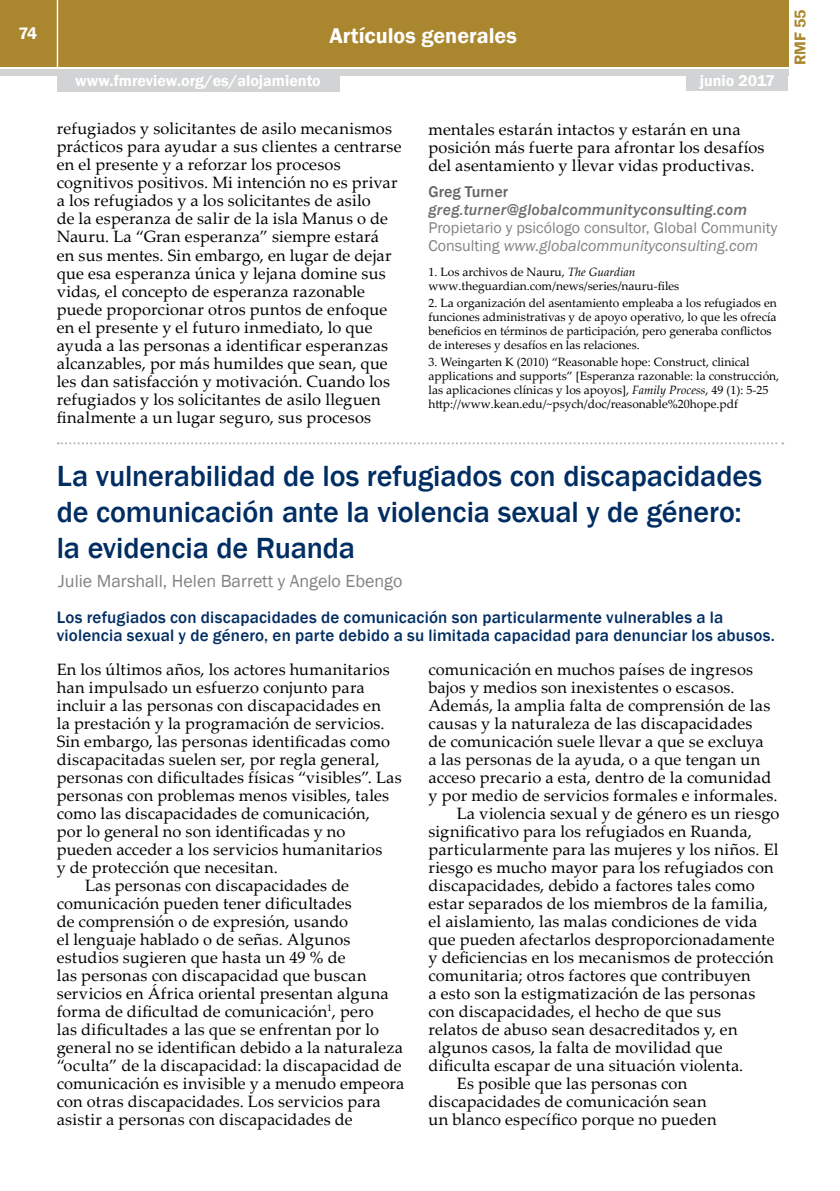
<style>
.page{position:relative;width:840px;height:1191px;background:#fff}
.page>*{position:absolute;margin:0;border:0;box-sizing:border-box;transform-origin:0 0}
.t1{font:500 30px/36px "Franklin Gothic";letter-spacing:-.005em;color:#002d62}
.t2{font:600 22px "Franklin Gothic";color:#fff}
.t3{font:18px "Franklin Gothic";color:#808285}
.t4{font:500 17px/18px "Franklin Gothic";letter-spacing:.01em;color:#002d62}
.t5{font:600 17px "Franklin Gothic";color:#fff}
.t6{font:16.4px/18px "Palatino Linotype";letter-spacing:.01em;color:#000}
.t7{font:16px/18px "Franklin Gothic";color:#808285}
.t8{font:italic 500 16px "Franklin Gothic";letter-spacing:.01em;color:#6d6e71}
.t9{font:600 16px "Franklin Gothic";color:#fff}
.t10{font:500 16px "Franklin Gothic";color:#636466}
.t11{font:600 16px "Franklin Gothic";color:#aa862f}
.t12{font:12px/14px "Palatino Linotype";color:#000}
.s1{font-style:italic}
</style>
<div class="page">
<div style="left:0;top:0;width:787px;height:66px;background:#aa862f"></div>
<div style="left:0;top:69px;width:787px;height:6px;background:#d1d3d4"></div>
<hr style="left:57px;top:0;width:1px;height:67px;background:#fff">
<div style="left:686px;top:73px;width:101px;height:18px;background:#d1d3d4"></div>
<div style="left:57px;top:74px;width:282px;height:18px;background:#d1d3d4"></div>
<svg style="left:58px;top:442px;width:724px;height:2px"></svg>
<p class="t5" style="left:18px;top:23px;width:20px">74</p>
<h2 class="t2" style="left:329px;top:22px;width:189px">Artículos generales</h2>
<p class="t9" style="left:75px;top:71px;width:247px">www.fmreview.org/es/alojamiento</p>
<p class="t9" style="left:699px;top:71px;width:77px">junio 2017</p>
<p class="t6" style="left:57px;top:119px;width:346px">refugiados y solicitantes de asilo mecanismos prácticos para ayudar a sus clientes a centrarse en el presente y a reforzar los procesos cognitivos positivos. Mi intención no es privar a los refugiados y a los solicitantes de asilo<br>de la esperanza de salir de la isla Manus o de Nauru. La “Gran esperanza” siempre estará<br>en sus mentes. Sin embargo, en lugar de dejar que esa esperanza única y lejana domine sus vidas, el concepto de esperanza razonable puede proporcionar otros puntos de enfoque en el presente y el futuro inmediato, lo que ayuda a las personas a identificar esperanzas alcanzables, por más humildes que sean, que les dan satisfacción y motivación. Cuando los refugiados y los solicitantes de asilo lleguen finalmente a un lugar seguro, sus procesos</p>
<p class="t6" style="left:428px;top:119px;width:337px">mentales estarán intactos y estarán en una posición más fuerte para afrontar los desafíos del asentamiento y llevar vidas productivas.</p>
<p class="t10" style="left:428px;top:182px;width:81px">Greg Turner</p>
<p class="t8" style="left:428px;top:200px;width:320px">greg.turner@globalcommunityconsulting.com</p>
<p class="t7" style="left:428px;top:219px;width:350px">Propietario y psicólogo consultor, Global Community<br>Consulting <span class="s1">www.globalcommunityconsulting.com</span></p>
<p class="t12" style="left:428px;top:264px;width:252px">1. Los archivos de Nauru, <span class="s1">The Guardian </span>www.theguardian.com/news/series/nauru-files</p>
<p class="t12" style="left:428px;top:295px;width:349px">2. La organización del asentamiento empleaba a los refugiados en funciones administrativas y de apoyo operativo, lo que les ofrecía beneficios en términos de participación, pero generaba conflictos de intereses y desafíos en las relaciones.</p>
<p class="t12" style="left:428px;top:354px;width:352px">3. Weingarten K (2010) “Reasonable hope: Construct, clinical applications and supports” [Esperanza razonable: la construcción, las aplicaciones clínicas y los apoyos], <span class="s1">Family Process</span>, 49 (1): 5-25 http://www.kean.edu/~psych/doc/reasonable%20hope.pdf</p>
<h1 class="t1" style="left:57px;top:458px;width:706px">La vulnerabilidad de los refugiados con discapacidades de comunicación ante la violencia sexual y de género: la evidencia de Ruanda</h1>
<p class="t3" style="left:58px;top:570px;width:345px">Julie Marshall, Helen Barrett y Angelo Ebengo</p>
<p class="t4" style="left:57px;top:608px;width:719px">Los refugiados con discapacidades de comunicación son particularmente vulnerables a la violencia sexual y de género, en parte debido a su limitada capacidad para denunciar los abusos.</p>
<p class="t6" style="left:57px;top:659px;width:334px">En los últimos años, los actores humanitarios</p>
<p class="t6" style="left:57px;top:677px;width:309px">han impulsado un esfuerzo conjunto para</p>
<p class="t6" style="left:57px;top:695px;width:325px">incluir a las personas con discapacidades en</p>
<p class="t6" style="left:57px;top:713px;width:329px">la prestación y la programación de servicios.</p>
<p class="t6" style="left:57px;top:731px;width:334px">Sin embargo, las personas identificadas como</p>
<p class="t6" style="left:57px;top:749px;width:324px">discapacitadas suelen ser, por regla general,</p>
<p class="t6" style="left:57px;top:767px;width:346px">personas con dificultades físicas “visibles”. Las</p>
<p class="t6" style="left:57px;top:785px;width:334px">personas con problemas menos visibles, tales</p>
<p class="t6" style="left:57px;top:803px;width:314px">como las discapacidades de comunicación,</p>
<p class="t6" style="left:57px;top:821px;width:290px">por lo general no son identificadas y no</p>
<p class="t6" style="left:57px;top:839px;width:327px">pueden acceder a los servicios humanitarios</p>
<p class="t6" style="left:57px;top:857px;width:223px">y de protección que necesitan.</p>
<p class="t6" style="left:85px;top:875px;width:265px">Las personas con discapacidades de</p>
<p class="t6" style="left:57px;top:893px;width:296px">comunicación pueden tener dificultades</p>
<p class="t6" style="left:57px;top:911px;width:293px">de comprensión o de expresión, usando</p>
<p class="t6" style="left:57px;top:929px;width:295px">el lenguaje hablado o de señas. Algunos</p>
<p class="t6" style="left:57px;top:947px;width:290px">estudios sugieren que hasta un 49 % de</p>
<p class="t6" style="left:57px;top:965px;width:311px">las personas con discapacidad que buscan</p>
<p class="t6" style="left:57px;top:983px;width:333px">servicios en África oriental presentan alguna</p>
<p class="t6" style="left:57px;top:1001px;width:318px">forma de dificultad de comunicación<sup>1</sup>, pero</p>
<p class="t6" style="left:57px;top:1019px;width:323px">las dificultades a las que se enfrentan por lo</p>
<p class="t6" style="left:57px;top:1037px;width:347px">general no se identifican debido a la naturaleza</p>
<p class="t6" style="left:57px;top:1055px;width:346px">“oculta” de la discapacidad: la discapacidad de</p>
<p class="t6" style="left:57px;top:1073px;width:349px">comunicación es invisible y a menudo empeora</p>
<p class="t6" style="left:57px;top:1091px;width:325px">con otras discapacidades. Los servicios para</p>
<p class="t6" style="left:57px;top:1109px;width:297px">asistir a personas con discapacidades de</p>
<p class="t6" style="left:428px;top:659px;width:326px">comunicación en muchos países de ingresos</p>
<p class="t6" style="left:428px;top:677px;width:307px">bajos y medios son inexistentes o escasos.</p>
<p class="t6" style="left:428px;top:695px;width:343px">Además, la amplia falta de comprensión de las</p>
<p class="t6" style="left:428px;top:713px;width:325px">causas y la naturaleza de las discapacidades</p>
<p class="t6" style="left:428px;top:731px;width:336px">de comunicación suele llevar a que se excluya</p>
<p class="t6" style="left:428px;top:749px;width:333px">a las personas de la ayuda, o a que tengan un</p>
<p class="t6" style="left:428px;top:767px;width:344px">acceso precario a esta, dentro de la comunidad</p>
<p class="t6" style="left:428px;top:785px;width:350px">y por medio de servicios formales e informales.</p>
<p class="t6" style="left:456px;top:803px;width:324px">La violencia sexual y de género es un riesgo</p>
<p class="t6" style="left:428px;top:821px;width:325px">significativo para los refugiados en Ruanda,</p>
<p class="t6" style="left:428px;top:839px;width:351px">particularmente para las mujeres y los niños. El</p>
<p class="t6" style="left:428px;top:857px;width:346px">riesgo es mucho mayor para los refugiados con</p>
<p class="t6" style="left:428px;top:875px;width:328px">discapacidades, debido a factores tales como</p>
<p class="t6" style="left:428px;top:893px;width:340px">estar separados de los miembros de la familia,</p>
<p class="t6" style="left:428px;top:911px;width:330px">el aislamiento, las malas condiciones de vida</p>
<p class="t6" style="left:428px;top:929px;width:347px">que pueden afectarlos desproporcionadamente</p>
<p class="t6" style="left:428px;top:947px;width:346px">y deficiencias en los mecanismos de protección</p>
<p class="t6" style="left:428px;top:965px;width:323px">comunitaria; otros factores que contribuyen</p>
<p class="t6" style="left:428px;top:983px;width:328px">a esto son la estigmatización de las personas</p>
<p class="t6" style="left:428px;top:1001px;width:294px">con discapacidades, el hecho de que sus</p>
<p class="t6" style="left:428px;top:1019px;width:310px">relatos de abuso sean desacreditados y, en</p>
<p class="t6" style="left:428px;top:1037px;width:295px">algunos casos, la falta de movilidad que</p>
<p class="t6" style="left:428px;top:1055px;width:316px">dificulta escapar de una situación violenta.</p>
<p class="t6" style="left:456px;top:1073px;width:232px">Es posible que las personas con</p>
<p class="t6" style="left:428px;top:1091px;width:279px">discapacidades de comunicación sean</p>
<p class="t6" style="left:428px;top:1109px;width:289px">un blanco específico porque no pueden</p>
<p class="t11" style="left:789px;top:65px;width:57px;rotate:-90deg">RMF 55</p>
</div>
